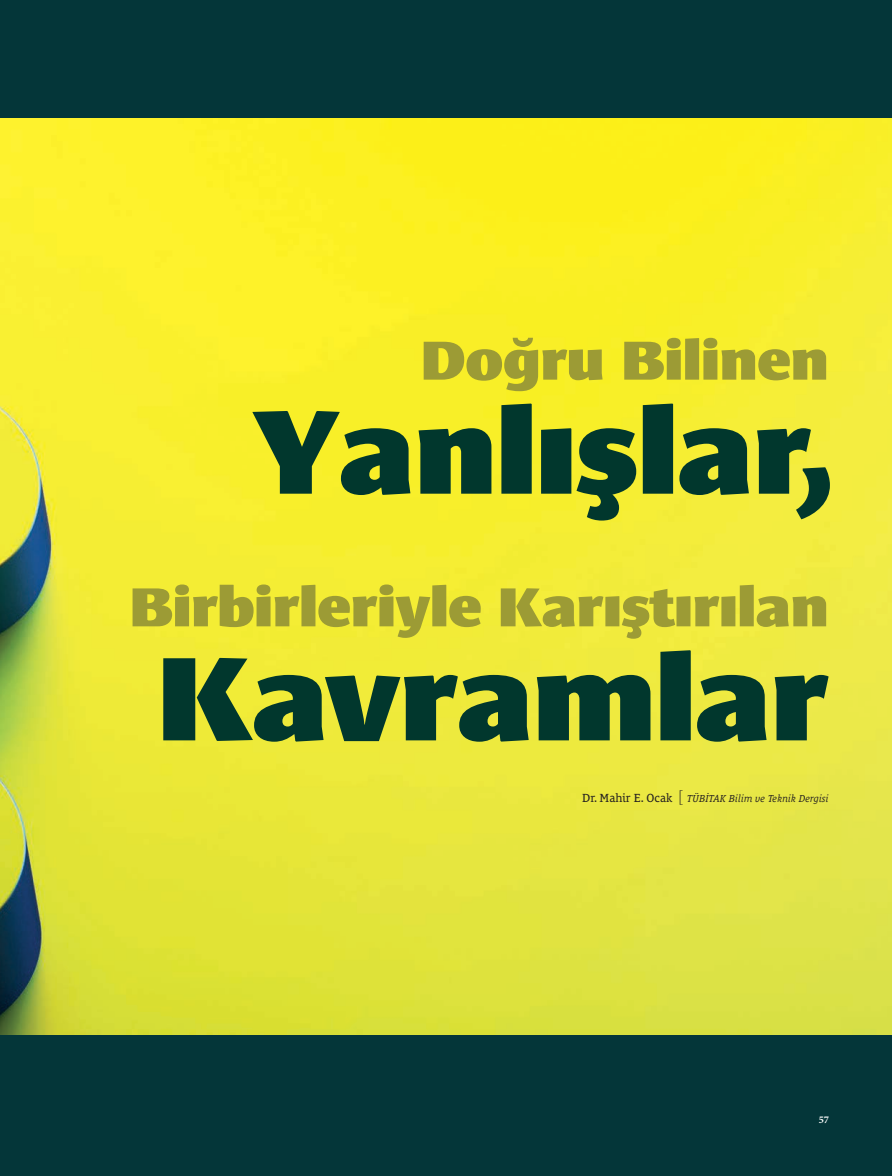
<style>
.page{position:relative;width:892px;height:1176px;background:#fff}
.page>*{position:absolute;margin:0;border:0;box-sizing:border-box;transform-origin:0 0}
.t1{font:900 121.65px "Le Monde Sans Pro";letter-spacing:-.01em;color:#01372d}
.t2{font:900 56.1px "Le Monde Sans Pro";letter-spacing:-.01em;color:#9c9b35}
.t3{font:italic 10.35px "Le Monde Courrier Pro";color:#231f20}
.t4{font:700 10.35px "Minion Pro";color:#fff}
.s1{font-style:normal;font-size:12px}
.s2{font-family:"Le Monde Sans Pro";font-weight:300;font-style:normal;font-stretch:expanded;font-size:16.2px}
</style>
<div class="page">
<div style="left:0;top:0;width:891px;height:1176px;background:#043639"></div>
<img style="left:0;top:118px;width:891px;height:916px">
<h2 class="t2" style="left:421px;top:319px;width:409px">Doğru Bilinen</h2>
<h1 class="t1" style="left:252px;top:363px;width:584px">Yanlışlar,</h1>
<h2 class="t2" style="left:130px;top:566px;width:700px">Birbirleriyle Karıştırılan</h2>
<h1 class="t1" style="left:157px;top:610px;width:673px">Kavramlar</h1>
<p class="t3" style="left:582px;top:790px;width:248px"><span class="s1">Dr. Mahir E. Ocak</span> <span class="s2">[</span> TÜBİTAK Bilim ve Teknik Dergisi</p>
<p class="t4" style="left:818px;top:1112px;width:12px">57</p>
</div>
